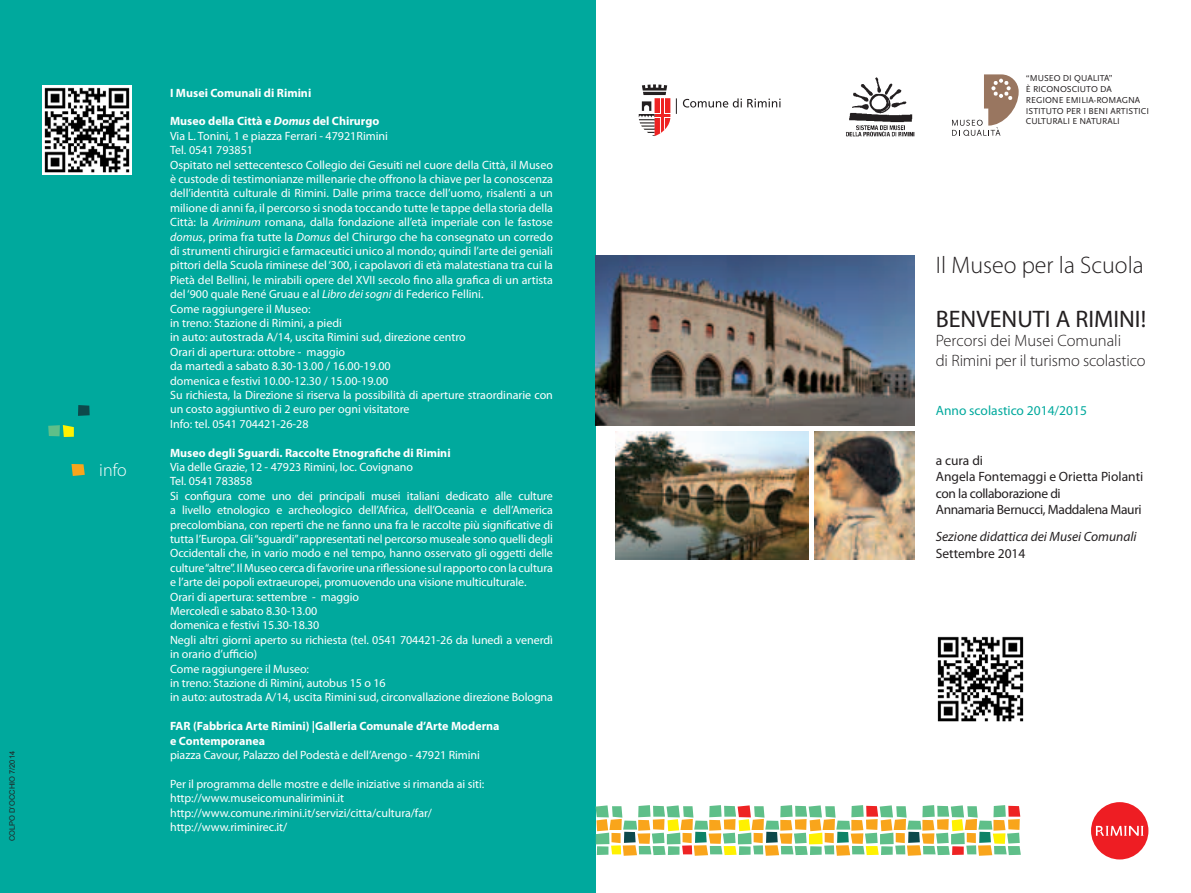
<style>
.page{position:relative;width:1191px;height:893px;background:#fff}
.page>*{position:absolute;margin:0;border:0;box-sizing:border-box;transform-origin:0 0}
.t1{font:300 24px "Myriad Pro";color:#231f20}
.t2{font:24px "Myriad Pro";color:#231f20}
.t3{font:300 18px "Myriad Pro";color:#fff}
.t4{font:300 16.5px/19.5px "Myriad Pro";letter-spacing:-.01em;color:#231f20}
.t5{font:13.5px/16.5px "Myriad Pro";letter-spacing:-.02em;color:#231f20}
.t6{font:italic 13.5px "Myriad Pro";color:#231f20}
.t7{font:13.5px "Myriad Pro";color:#00a99d}
.t8{font:13.5px "Myriad Pro";color:#231f20}
.t9{font:12px/14.4px "Myriad Pro";letter-spacing:-.005em;color:#fff}
.t10{font:700 12px/14.4px "Myriad Pro";color:#fff}
.t11{font:9px/10.8px "Scala Sans";color:#231f20}
.t12{font:7.5px "Arial";color:#231f20}
.s1{font-weight:700}
.s2{font-weight:700;font-style:italic}
.s3{font-style:italic}
</style>
<div class="page">
<div style="left:0;top:0;width:595px;height:893px;background:#00a99d"></div>
<img style="left:616px;top:432px;width:192px;height:127px">
<img style="left:815px;top:432px;width:99px;height:127px">
<img style="left:595px;top:255px;width:319px;height:171px">
<img style="left:846px;top:77px;width:69px;height:60px">
<svg style="left:952px;top:74px;width:66px;height:62px"></svg>
<div style="left:1091px;top:802px;width:57px;height:57px;background:#ee1d23;border-radius:50%"></div>
<svg style="left:1096px;top:826px;width:47px;height:10px"></svg>
<svg style="left:638px;top:84px;width:32px;height:52px"></svg>
<svg style="left:683px;top:98px;width:97px;height:10px"></svg>
<svg style="left:676px;top:98px;width:1px;height:16px"></svg>
<img style="left:937px;top:636px;width:87px;height:86px">
<img style="left:43px;top:85px;width:89px;height:89px">
<svg style="left:595px;top:805px;width:425px;height:51px"></svg>
<svg style="left:71px;top:464px;width:14px;height:12px"></svg>
<svg style="left:48px;top:425px;width:26px;height:12px"></svg>
<svg style="left:78px;top:405px;width:12px;height:11px"></svg>
<p class="t12" style="left:7px;top:841px;width:92px;rotate:-90deg">COLPO D’OCCHIO 7/2014</p>
<h2 class="t3" style="left:99px;top:460px;width:29px">info</h2>
<p class="t10" style="left:170px;top:85px;width:143px">I Musei Comunali di Rimini</p>
<p class="t9" style="left:170px;top:114px;width:384px"><span class="s1">Museo della Città e</span> <span class="s2">Domus</span> <span class="s1">del Chirurgo<br></span>Via L. Tonini, 1 e piazza Ferrari - 47921Rimini<br>Tel. 0541 793851<br>Ospitato nel settecentesco Collegio dei Gesuiti nel cuore della Città, il Museo è custode di testimonianze millenarie che offrono la chiave per la conoscenza dell’identità culturale di Rimini. Dalle prima tracce dell’uomo, risalenti a un milione di anni fa, il percorso si snoda toccando tutte le tappe della storia della Città: la <span class="s3">Ariminum</span> romana, dalla fondazione all’età imperiale con le fastose <span class="s3">domus</span>, prima fra tutte la <span class="s3">Domus</span> del Chirurgo che ha consegnato un corredo di strumenti chirurgici e farmaceutici unico al mondo; quindi l’arte dei geniali pittori della Scuola riminese del ‘300, i capolavori di età malatestiana tra cui la Pietà del Bellini, le mirabili opere del XVII secolo fino alla grafica di un artista del ‘900 quale René Gruau e al <span class="s3">Libro dei sogni</span> di Federico Fellini.<br>Come raggiungere il Museo:<br>in treno: Stazione di Rimini, a piedi<br>in auto: autostrada A/14, uscita Rimini sud, direzione centro<br>Orari di apertura: ottobre - maggio<br>da martedì a sabato 8.30-13.00 / 16.00-19.00<br>domenica e festivi 10.00-12.30 / 15.00-19.00<br>Su richiesta, la Direzione si riserva la possibilità di aperture straordinarie con un costo aggiuntivo di 2 euro per ogni visitatore<br>Info: tel. 0541 704421-26-28</p>
<p class="t10" style="left:170px;top:445px;width:282px">Museo degli Sguardi. Raccolte Etnografiche di Rimini</p>
<p class="t9" style="left:170px;top:460px;width:384px">Via delle Grazie, 12 - 47923 Rimini, loc. Covignano<br>Tel. 0541 783858<br>Si configura come uno dei principali musei italiani dedicato alle culture a livello etnologico e archeologico dell’Africa, dell’Oceania e dell’America precolombiana, con reperti che ne fanno una fra le raccolte più significative di tutta l’Europa. Gli “sguardi” rappresentati nel percorso museale sono quelli degli Occidentali che, in vario modo e nel tempo, hanno osservato gli oggetti delle culture “altre”. Il Museo cerca di favorire una riflessione sul rapporto con la cultura e l’arte dei popoli extraeuropei, promuovendo una visione multiculturale.<br>Orari di apertura: settembre - maggio<br>Mercoledì e sabato 8.30-13.00<br>domenica e festivi 15.30-18.30<br>Negli altri giorni aperto su richiesta (tel. 0541 704421-26 da lunedì a venerdì in orario d’ufficio)<br>Come raggiungere il Museo:<br>in treno: Stazione di Rimini, autobus 15 o 16<br>in auto: autostrada A/14, uscita Rimini sud, circonvallazione direzione Bologna</p>
<p class="t10" style="left:170px;top:719px;width:331px">FAR (Fabbrica Arte Rimini) |Galleria Comunale d’Arte Moderna e Contemporanea</p>
<p class="t9" style="left:170px;top:748px;width:311px">piazza Cavour, Palazzo del Podestà e dell’Arengo - 47921 Rimini</p>
<p class="t9" style="left:170px;top:776px;width:316px">Per il programma delle mostre e delle iniziative si rimanda ai siti: http://www.museicomunalirimini.it http://www.comune.rimini.it/servizi/citta/cultura/far/ http://www.riminirec.it/</p>
<p class="t11" style="left:1026px;top:73px;width:116px">“MUSEO DI QUALITA”<br>È RICONOSCIUTO DA<br>REGIONE EMILIA-ROMAGNA<br>ISTITUTO PER I BENI ARTISTICI<br>CULTURALI E NATURALI</p>
<h1 class="t1" style="left:935px;top:252px;width:209px">Il Museo per la Scuola</h1>
<h1 class="t2" style="left:935px;top:304px;width:212px">BENVENUTI A RIMINI!</h1>
<h3 class="t4" style="left:935px;top:331px;width:211px">Percorsi dei Musei Comunali<br>di Rimini per il turismo scolastico</h3>
<p class="t7" style="left:935px;top:402px;width:153px">Anno scolastico 2014/2015</p>
<p class="t5" style="left:935px;top:452px;width:209px">a cura di<br>Angela Fontemaggi e Orietta Piolanti con la collaborazione di<br>Annamaria Bernucci, Maddalena Mauri</p>
<p class="t6" style="left:935px;top:529px;width:202px">Sezione didattica dei Musei Comunali</p>
<p class="t8" style="left:935px;top:545px;width:91px">Settembre 2014</p>
</div>
